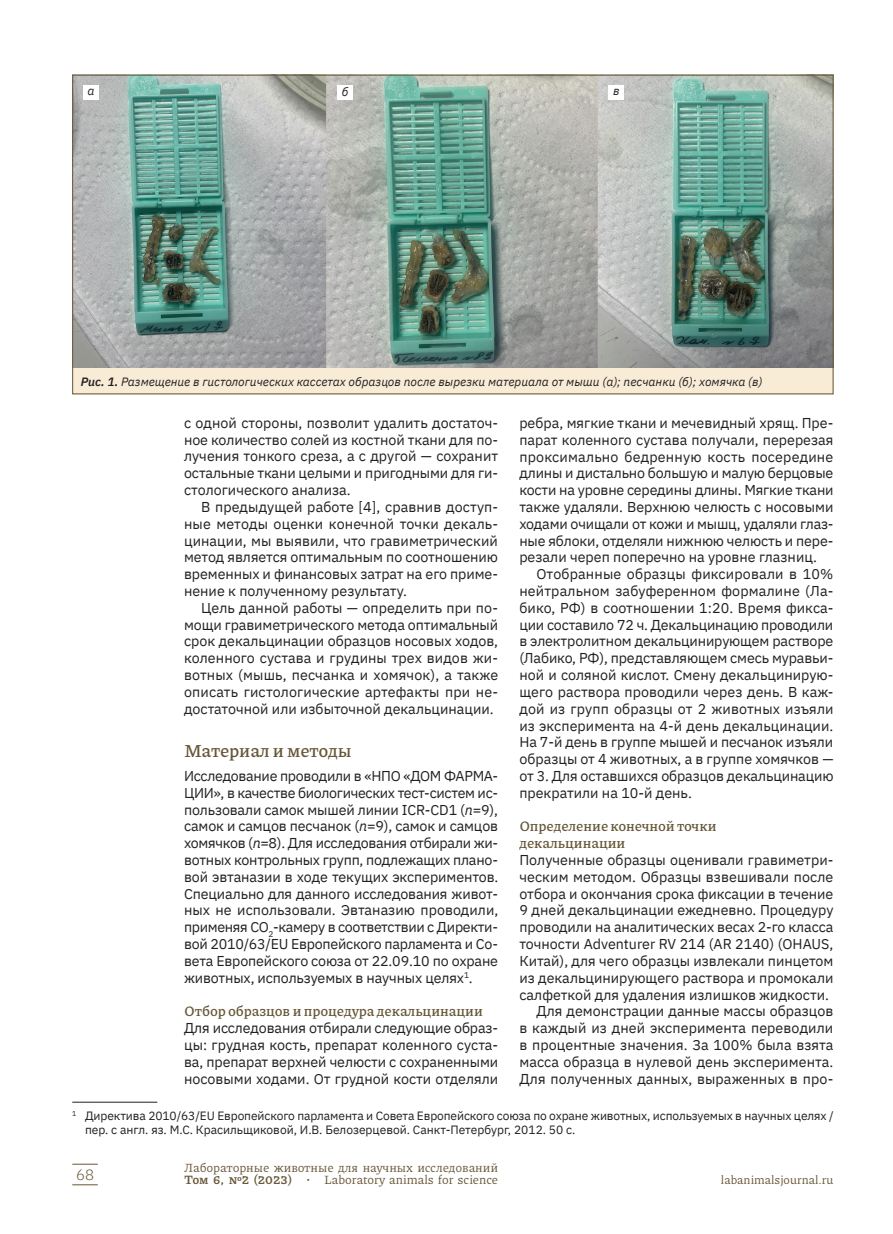
<style>
.page{position:relative;width:893px;height:1234px;background:#fff}
.page>*{position:absolute;margin:0;border:0;box-sizing:border-box;transform-origin:0 0}
.t1{font:600 18px "Piazzolla";color:#675738}
.t2{font:300 15px "IBM Plex Sans";color:#675738}
.t3{font:14.25px/16.8px "IBM Plex Sans";color:#231f20;text-align:justify}
.t4{font:600 14.25px/16.8px "Piazzolla";color:#675738}
.t5{font:12.45px "Piazzolla";color:#675738}
.t6{font:12px/14.4px "IBM Plex Sans";letter-spacing:-.01em;color:#231f20}
.t7{font:italic 12px "IBM Plex Sans";color:#231f20}
.t8{font:12px "Piazzolla";color:#675738}
.s1{font-weight:600}
.s2{font-style:italic}
.s3{font-weight:700}
</style>
<div class="page">
<svg style="left:72px;top:1163px;width:26px;height:1px"></svg>
<svg style="left:72px;top:1184px;width:26px;height:1px"></svg>
<hr style="left:72px;top:1101px;width:85px;height:1px;background:#231f20">
<img style="left:74px;top:77px;width:757px;height:291px">
<div style="left:72px;top:368px;width:761px;height:26px;background:#f9ecd6"></div>
<div style="left:83px;top:85px;width:16px;height:14px;background:#fff"></div>
<div style="left:337px;top:85px;width:16px;height:14px;background:#fff"></div>
<div style="left:608px;top:85px;width:16px;height:14px;background:#fff"></div>
<p class="t7" style="left:87px;top:81px;width:8px">а</p>
<p class="t7" style="left:342px;top:83px;width:8px">б</p>
<p class="t7" style="left:613px;top:81px;width:8px">в</p>
<p class="t7" style="left:81px;top:372px;width:683px"><span class="s1">Рис. 1.</span> Размещение в гистологических кассетах образцов после вырезки материала от мыши (а); песчанки (б); хомячка (в)</p>
<p class="t3" style="left:519px;top:413px;width:316px">ребра, мягкие ткани и мечевидный хрящ. Пре&shy;парат коленного сустава получали, перерезая проксимально бедренную кость посередине длины и дистально большую и малую берцовые кости на уровне середины длины. Мягкие ткани также удаляли. Верхнюю челюсть с носовыми ходами очищали от кожи и мышц, удаляли глаз&shy;ные яблоки, отделяли нижнюю челюсть и пере&shy;резали череп поперечно на уровне глазниц.</p>
<p class="t3" style="left:519px;top:564px;width:316px;text-indent:17px">Отобранные образцы фиксировали в 10% нейтральном забуференном формалине (Ла&shy;бико, РФ) в соотношении 1:20. Время фикса&shy;ции составило 72 ч. Декальцинацию проводили в электролитном декальцинирующем растворе (Лабико, РФ), представляющем смесь муравьи&shy;ной и соляной кислот. Смену декальцинирую&shy;щего раствора проводили через день. В каж&shy;дой из групп образцы от 2 животных изъяли из эксперимента на 4‑й день декальцинации.<br>На 7‑й день в группе мышей и песчанок изъяли образцы от 4 животных, а в группе хомячков — от 3. Для оставшихся образцов декальцинацию прекратили на 10‑й день.</p>
<p class="t4" style="left:519px;top:817px;width:199px">Определение конечной точки декальцинации</p>
<p class="t3" style="left:519px;top:850px;width:316px">Полученные образцы оценивали гравиметри-</p>
<p class="t3" style="left:519px;top:867px;width:316px">ческим методом. Образцы взвешивали после</p>
<p class="t3" style="left:519px;top:883px;width:316px">отбора и окончания срока фиксации в течение</p>
<p class="t3" style="left:519px;top:900px;width:316px">9 дней декальцинации ежедневно. Процедуру</p>
<p class="t3" style="left:519px;top:917px;width:316px">проводили на аналитических весах 2‑го класса</p>
<p class="t3" style="left:519px;top:934px;width:316px">точности Adventurer RV 214 (AR 2140) (OHAUS,</p>
<p class="t3" style="left:519px;top:951px;width:316px">Китай), для чего образцы извлекали пинцетом</p>
<p class="t3" style="left:519px;top:967px;width:316px">из декальцинирующего раствора и промокали</p>
<p class="t3" style="left:519px;top:984px;width:311px">салфеткой для удаления излишков жидкости.</p>
<p class="t3" style="left:536px;top:1001px;width:299px">Для демонстрации данные массы образцов</p>
<p class="t3" style="left:519px;top:1018px;width:315px">в каждый из дней эксперимента переводили</p>
<p class="t3" style="left:519px;top:1035px;width:316px">в процентные значения. За 100% была взята</p>
<p class="t3" style="left:519px;top:1051px;width:316px">масса образца в нулевой день эксперимента.</p>
<p class="t3" style="left:519px;top:1068px;width:316px">Для полученных данных, выраженных в про-</p>
<p class="t6" style="left:85px;top:1106px;width:750px;text-indent:-13px"><sup>1</sup> Директива 2010/63/EU Европейского парламента и Совета Европейского союза по охране животных, используемых в научных целях / пер. с англ. яз. М.С. Красильщиковой, И.В. Белозерцевой. Санкт-Петербург, 2012. 50 с.</p>
<p class="t3" style="left:184px;top:413px;width:316px">с одной стороны, позволит удалить достаточ&shy;ное количество солей из костной ткани для по&shy;лучения тонкого среза, а с другой — сохранит остальные ткани целыми и пригодными для ги&shy;стологического анализа.</p>
<p class="t3" style="left:184px;top:497px;width:316px;text-indent:17px">В предыдущей работе [4], сравнив доступ&shy;ные методы оценки конечной точки декаль&shy;цинации, мы выявили, что гравиметрический метод является оптимальным по соотношению временных и финансовых затрат на его приме&shy;нение к полученному результату.</p>
<p class="t3" style="left:184px;top:598px;width:316px;text-indent:17px">Цель данной работы — определить при по&shy;мощи гравиметрического метода оптимальный срок декальцинации образцов носовых ходов, коленного сустава и грудины трех видов жи&shy;вотных (мышь, песчанка и хомячок), а также описать гистологические артефакты при не&shy;достаточной или избыточной декальцинации.</p>
<p class="t1" style="left:184px;top:739px;width:169px">Материал и методы</p>
<p class="t3" style="left:184px;top:766px;width:316px">Исследование проводили в «НПО «ДОМ ФАРМА-ЦИИ», в качестве биологических тест-систем ис&shy;пользовали самок мышей линии ICR-CD1 (<span class="s2">n</span>=9), самок и самцов песчанок (<span class="s2">n</span>=9), самок и самцов хомячков (<span class="s2">n</span>=8). Для исследования отбирали жи&shy;вотных контрольных групп, подлежащих плано&shy;вой эвтаназии в ходе текущих экспериментов.<br>Специально для данного исследования живот&shy;ных не использовали. Эвтаназию проводили, применяя СО<sub>2</sub>‑камеру в соответствии с Директи&shy;вой 2010/63/EU Европейского парламента и Со&shy;вета Европейского союза от 22.09.10 по охране животных, используемых в научных целях<sup>1</sup>.</p>
<p class="t4" style="left:184px;top:1002px;width:300px">Отбор образцов и процедура декальцинации</p>
<p class="t3" style="left:184px;top:1018px;width:316px">Для исследования отбирали следующие образ&shy;цы: грудная кость, препарат коленного суста&shy;ва, препарат верхней челюсти с сохраненными носовыми ходами. От грудной кости отделяли</p>
<p class="t5" style="left:184px;top:1159px;width:316px">Лабораторные животные для научных исследований</p>
<p class="t2" style="left:76px;top:1163px;width:19px">68</p>
<p class="t5" style="left:184px;top:1172px;width:315px"><span class="s3">Том 6, №2 (2023)</span> • Laboratory animals for science</p>
<p class="t8" style="left:721px;top:1172px;width:114px">labanimalsjournal.ru</p>
</div>
